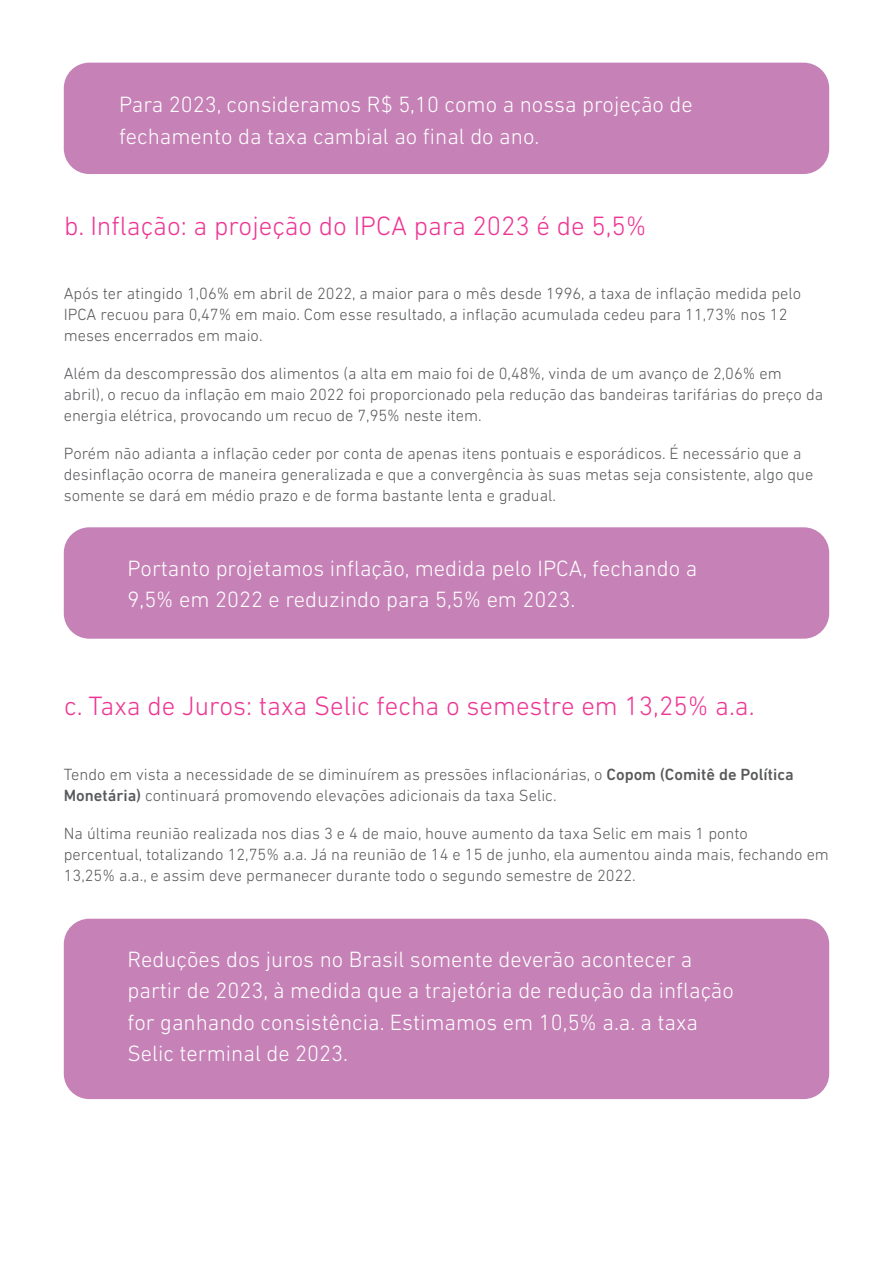
<style>
.page{position:relative;width:893px;height:1263px;background:#fff}
.page>*{position:absolute;margin:0;border:0;box-sizing:border-box;transform-origin:0 0}
.t1{font:300 27px "DIN Next W1 G";color:#ed3694}
.t2{font:300 22.5px/31.5px "DIN Next W1 G";color:#fff}
.t3{font:300 16.5px/21px "DIN Next W1 G";color:#58595b}
.s1{font-weight:500}
</style>
<div class="page">
<div style="left:64px;top:527px;width:765px;height:112px;background:#c682b7;border-radius:26px"></div>
<div style="left:64px;top:919px;width:765px;height:180px;background:#c682b7;border-radius:26px"></div>
<div style="left:64px;top:63px;width:765px;height:111px;background:#c682b7;border-radius:26px"></div>
<h2 class="t2" style="left:119px;top:89px;width:575px">Para 2023, consideramos R$ 5,10 como a nossa projeção de fechamento da taxa cambial ao final do ano.</h2>
<h1 class="t1" style="left:64px;top:210px;width:584px">b. Inflação: a projeção do IPCA para 2023 é de 5,5%</h1>
<p class="t3" style="left:64px;top:283px;width:739px">Após ter atingido 1,06% em abril de 2022, a maior para o mês desde 1996, a taxa de inflação medida pelo<br>IPCA recuou para 0,47% em maio. Com esse resultado, a inflação acumulada cedeu para 11,73% nos 12 meses encerrados em maio.</p>
<p class="t3" style="left:64px;top:363px;width:761px">Além da descompressão dos alimentos (a alta em maio foi de 0,48%, vinda de um avanço de 2,06% em abril), o recuo da inflação em maio 2022 foi proporcionado pela redução das bandeiras tarifárias do preço da energia elétrica, provocando um recuo de 7,95% neste item.</p>
<p class="t3" style="left:64px;top:443px;width:751px">Porém não adianta a inflação ceder por conta de apenas itens pontuais e esporádicos. É necessário que a desinflação ocorra de maneira generalizada e que a convergência às suas metas seja consistente, algo que somente se dará em médio prazo e de forma bastante lenta e gradual.</p>
<h2 class="t2" style="left:128px;top:552px;width:571px">Portanto projetamos inflação, medida pelo IPCA, fechando a<br>9,5% em 2022 e reduzindo para 5,5% em 2023.</h2>
<h1 class="t1" style="left:64px;top:691px;width:692px">c. Taxa de Juros: taxa Selic fecha o semestre em 13,25% a.a.</h1>
<p class="t3" style="left:64px;top:763px;width:731px">Tendo em vista a necessidade de se diminuírem as pressões inflacionárias, o <span class="s1">Copom (Comitê de Política<br>Monetária)</span> continuará promovendo elevações adicionais da taxa Selic.</p>
<p class="t3" style="left:64px;top:822px;width:767px">Na última reunião realizada nos dias 3 e 4 de maio, houve aumento da taxa Selic em mais 1 ponto percentual, totalizando 12,75% a.a. Já na reunião de 14 e 15 de junho, ela aumentou ainda mais, fechando em<br>13,25% a.a., e assim deve permanecer durante todo o segundo semestre de 2022.</p>
<h2 class="t2" style="left:128px;top:943px;width:608px">Reduções dos juros no Brasil somente deverão acontecer a partir de 2023, à medida que a trajetória de redução da inflação for ganhando consistência. Estimamos em 10,5% a.a. a taxa Selic terminal de 2023.</h2>
</div>
